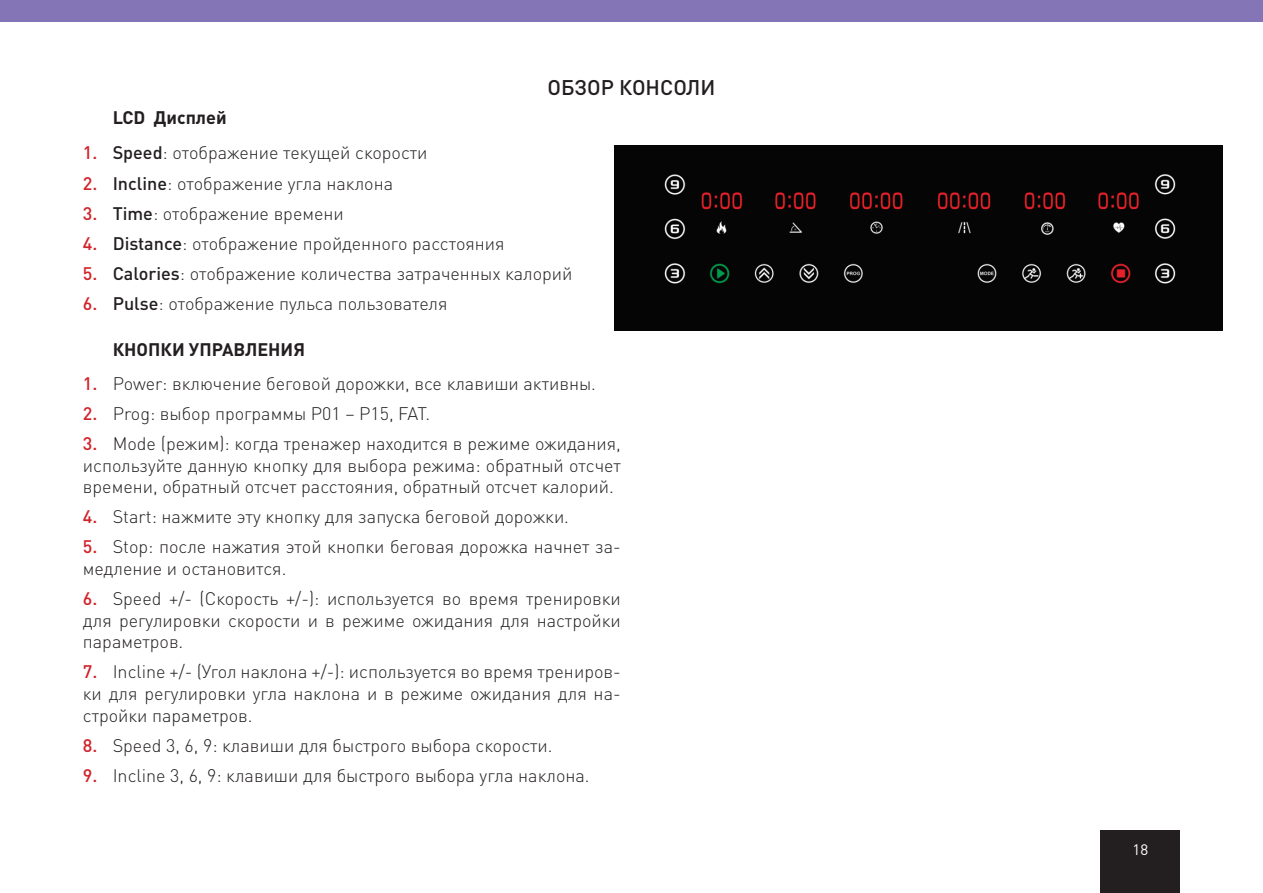
<style>
.page{position:relative;width:1263px;height:893px;background:#fff}
.page>*{position:absolute;margin:0;border:0;box-sizing:border-box;transform-origin:0 0}
.РАЗДЕЛ{font:500 21px "DIN Pro";color:#231f20}
.t1{font:300 18px/21.6px "DIN Pro";color:#231f20;text-align:justify}
.Заголовок_над_тексто{font:700 18px "DIN Pro";color:#231f20}
.t2{font:15px "DIN Pro";color:#fff}
.s1{font-weight:500;color:#d1232a}
.s2{font-weight:500}
</style>
<div class="page">
<div style="left:0;top:0;width:1263px;height:21px;background:#8476b6"></div>
<div style="left:1101px;top:831px;width:79px;height:62px;background:#231f20"></div>
<div style="left:615px;top:146px;width:607px;height:185px;background:#050505"></div>
<p class="Заголовок_над_тексто" style="left:113px;top:103px;width:115px">LCD Дисплей</p>
<p class="РАЗДЕЛ" style="left:547px;top:71px;width:170px">ОБЗОР КОНСОЛИ</p>
<p class="t1" style="left:83px;top:141px;width:346px"><span class="s1">1.</span> <span class="s2">Speed</span>: отображение текущей скорости</p>
<p class="t1" style="left:83px;top:171px;width:312px"><span class="s1">2.</span> <span class="s2">Incline</span>: отображение угла наклона</p>
<p class="t1" style="left:83px;top:201px;width:262px"><span class="s1">3.</span> <span class="s2">Time</span>: отображение времени</p>
<p class="t1" style="left:83px;top:231px;width:423px"><span class="s1">4.</span> <span class="s2">Distance</span>: отображение пройденного расстояния</p>
<p class="t1" style="left:83px;top:261px;width:491px"><span class="s1">5.</span> <span class="s2">Calories</span>: отображение количества затраченных калорий</p>
<p class="t1" style="left:83px;top:291px;width:366px"><span class="s1">6.</span> <span class="s2">Pulse</span>: отображение пульса пользователя</p>
<p class="Заголовок_над_тексто" style="left:113px;top:335px;width:194px">КНОПКИ УПРАВЛЕНИЯ</p>
<p class="t1" style="left:83px;top:371px;width:515px"><span class="s1">1.</span> Power: включение беговой дорожки, все клавиши активны.</p>
<p class="t1" style="left:83px;top:401px;width:349px"><span class="s1">2.</span> Prog: выбор программы P01 – P15, FAT.</p>
<p class="t1" style="left:83px;top:431px;width:539px"><span class="s1">3.</span> Mode (режим): когда тренажер находится в режиме ожидания, используйте данную кнопку для выбора режима: обратный отсчет времени, обратный отсчет расстояния, обратный отсчет калорий.</p>
<p class="t1" style="left:83px;top:504px;width:488px"><span class="s1">4.</span> Start: нажмите эту кнопку для запуска беговой дорожки.</p>
<p class="t1" style="left:83px;top:534px;width:539px"><span class="s1">5.</span> Stop: после нажатия этой кнопки беговая дорожка начнет за&shy;медление и остановится.</p>
<p class="t1" style="left:83px;top:586px;width:539px"><span class="s1">6.</span> Speed +/- (Скорость +/-): используется во время тренировки для регулировки скорости и в режиме ожидания для настройки параметров.</p>
<p class="t1" style="left:83px;top:659px;width:539px"><span class="s1">7.</span> Incline +/- (Угол наклона +/-): используется во время трениров&shy;ки для регулировки угла наклона и в режиме ожидания для на&shy;стройки параметров.</p>
<p class="t1" style="left:83px;top:733px;width:471px"><span class="s1">8.</span> Speed 3, 6, 9: клавиши для быстрого выбора скорости.</p>
<p class="t1" style="left:83px;top:763px;width:508px"><span class="s1">9.</span> Incline 3, 6, 9: клавиши для быстрого выбора угла наклона.</p>
<p class="t2" style="left:1132px;top:839px;width:17px">18</p>
</div>
